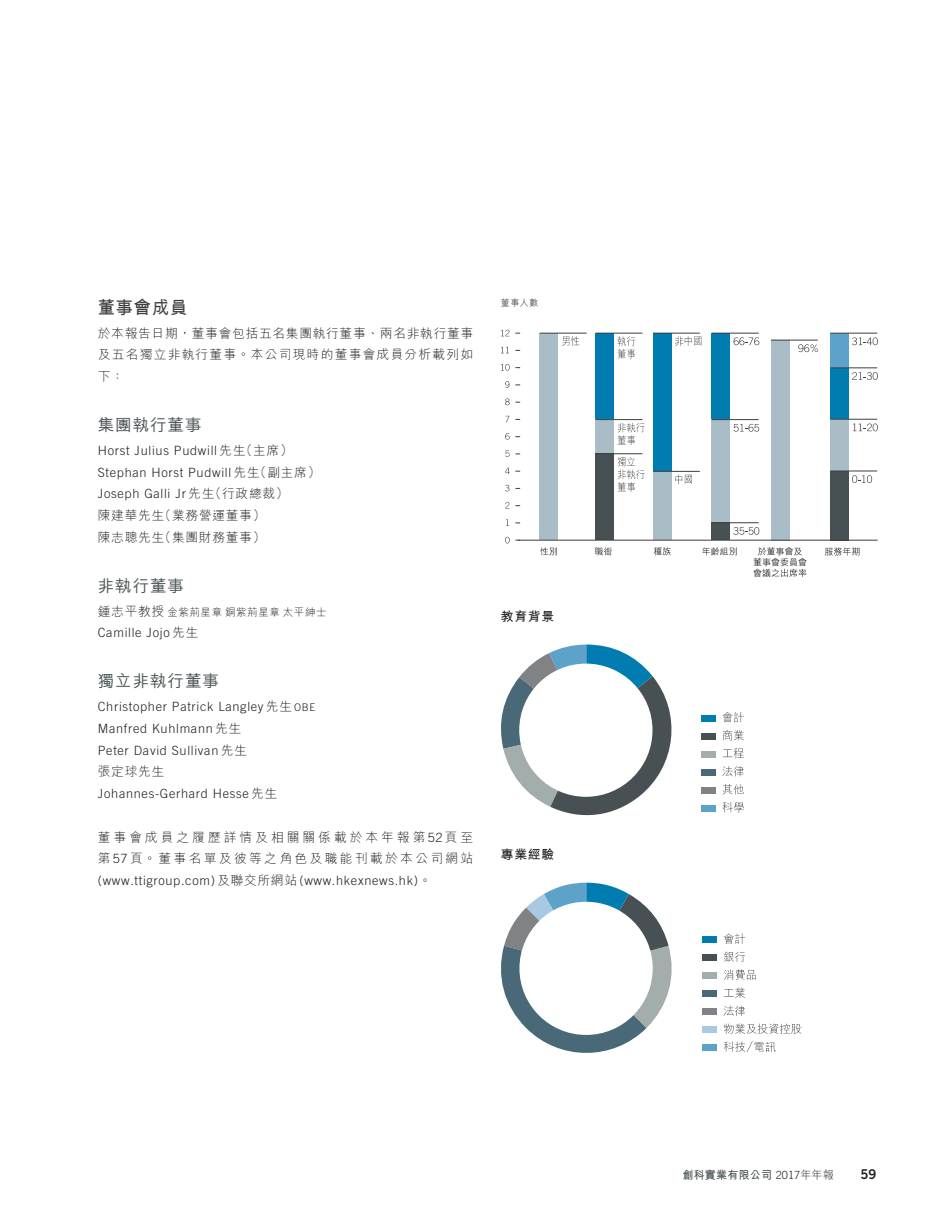
<style>
.page{position:relative;width:936px;height:1212px;background:#fff}
.page>*{position:absolute;margin:0;border:0;box-sizing:border-box;transform-origin:0 0}
.t1{font:18px "M Hei HK Bold E Ten B5 H";letter-spacing:.055em;color:#3e3e3f;scale:.95 1}
.t2{font:16.5px "M Hei HK Medium E Ten B5 H";letter-spacing:.055em;color:#475153}
.t3{font:13.5px "Trade Gothic LT Std Bd 2";color:#231f20}
.t4{font:300 12.75px/21.8px "Trade Gothic LT Std";letter-spacing:.055em;color:#231f20}
.t5{font:12.75px/21.8px "M Hei HK Light E Ten B5 H";letter-spacing:.095em;color:#231f20;text-align:justify}
.t6{font:12.75px/21.8px "M Hei HK Light E Ten B5 H";letter-spacing:.235em;color:#231f20}
.t7{font:12.75px/21.8px "M Hei HK Light E Ten B5 H";letter-spacing:.055em;color:#231f20}
.t8{font:12.75px "M Hei HK Bold E Ten B5 H";letter-spacing:.055em;color:#231f20}
.t9{font:11.25px "M Hei HK Bold E Ten B5 H";letter-spacing:.025em;color:#475153}
.t10{font:10.5px "M Hei HK Light E Ten B5 H";letter-spacing:.055em;color:#231f20}
.t11{font:9px "M Hei HK Light E Ten B5 H";color:#231f20}
.s1{font-family:"M Hei HK Light E Ten B5 H";font-weight:400}
.s2{font-size:12.75px}
.s3{font-size:10.5px}
.s4{font-family:"Trade Gothic LT Std";font-weight:300}
.s5{font-family:"Trade Gothic LT Std";font-weight:300;color:#231f20}
.s6{font-family:"M Hei HK Light E Ten B5 H";color:#231f20}
</style>
<div class="page">
<div style="left:830px;top:368px;width:18px;height:71px;background:#007cb0"></div>
<div style="left:830px;top:333px;width:18px;height:35px;background:#5ca2c9"></div>
<div style="left:830px;top:419px;width:18px;height:52px;background:#a9bdc7"></div>
<div style="left:830px;top:471px;width:18px;height:69px;background:#475153"></div>
<div style="left:771px;top:340px;width:18px;height:200px;background:#a9bdc7"></div>
<div style="left:711px;top:333px;width:19px;height:87px;background:#007cb0"></div>
<div style="left:711px;top:420px;width:19px;height:103px;background:#a9bdc7"></div>
<div style="left:711px;top:523px;width:19px;height:17px;background:#475153"></div>
<div style="left:653px;top:333px;width:18px;height:138px;background:#007cb0"></div>
<div style="left:653px;top:471px;width:18px;height:69px;background:#a9bdc7"></div>
<div style="left:595px;top:333px;width:18px;height:97px;background:#007cb0"></div>
<div style="left:595px;top:420px;width:18px;height:35px;background:#a9bdc7"></div>
<div style="left:595px;top:454px;width:18px;height:86px;background:#475153"></div>
<div style="left:540px;top:333px;width:18px;height:207px;background:#a9bdc7"></div>
<hr style="left:540px;top:333px;width:46px;height:1px;background:#3e3e3f">
<hr style="left:595px;top:333px;width:47px;height:1px;background:#3e3e3f">
<svg style="left:733px;top:337px;width:26px;height:8px"></svg>
<hr style="left:711px;top:333px;width:47px;height:1px;background:#3e3e3f">
<svg style="left:852px;top:337px;width:25px;height:8px"></svg>
<hr style="left:830px;top:333px;width:47px;height:1px;background:#3e3e3f">
<svg style="left:852px;top:372px;width:25px;height:8px"></svg>
<hr style="left:830px;top:368px;width:47px;height:1px;background:#3e3e3f">
<svg style="left:853px;top:423px;width:24px;height:8px"></svg>
<hr style="left:830px;top:419px;width:47px;height:1px;background:#3e3e3f">
<svg style="left:852px;top:475px;width:20px;height:8px"></svg>
<hr style="left:830px;top:471px;width:47px;height:1px;background:#3e3e3f">
<hr style="left:653px;top:333px;width:46px;height:1px;background:#3e3e3f">
<hr style="left:653px;top:471px;width:46px;height:1px;background:#3e3e3f">
<svg style="left:733px;top:424px;width:26px;height:8px"></svg>
<hr style="left:711px;top:419px;width:47px;height:1px;background:#3e3e3f">
<svg style="left:733px;top:527px;width:26px;height:8px"></svg>
<hr style="left:711px;top:522px;width:47px;height:1px;background:#3e3e3f">
<svg style="left:798px;top:344px;width:20px;height:8px"></svg>
<hr style="left:771px;top:340px;width:46px;height:1px;background:#3e3e3f">
<hr style="left:595px;top:419px;width:47px;height:1px;background:#3e3e3f">
<hr style="left:595px;top:453px;width:47px;height:1px;background:#3e3e3f">
<svg style="left:505px;top:537px;width:4px;height:6px"></svg>
<svg style="left:505px;top:502px;width:4px;height:7px"></svg>
<svg style="left:505px;top:485px;width:4px;height:6px"></svg>
<svg style="left:505px;top:468px;width:4px;height:6px"></svg>
<svg style="left:505px;top:450px;width:4px;height:7px"></svg>
<svg style="left:505px;top:433px;width:4px;height:7px"></svg>
<svg style="left:505px;top:416px;width:4px;height:6px"></svg>
<svg style="left:505px;top:398px;width:4px;height:7px"></svg>
<svg style="left:505px;top:381px;width:4px;height:7px"></svg>
<svg style="left:501px;top:364px;width:8px;height:7px"></svg>
<svg style="left:501px;top:330px;width:8px;height:6px"></svg>
<svg style="left:501px;top:347px;width:8px;height:6px"></svg>
<hr style="left:518px;top:540px;width:359px;height:1px;background:#3e3e3f">
<svg style="left:540px;top:547px;width:17px;height:8px"></svg>
<svg style="left:594px;top:547px;width:18px;height:8px"></svg>
<svg style="left:653px;top:547px;width:18px;height:8px"></svg>
<svg style="left:702px;top:547px;width:34px;height:8px"></svg>
<svg style="left:753px;top:547px;width:53px;height:30px"></svg>
<svg style="left:825px;top:547px;width:34px;height:9px"></svg>
<svg style="left:562px;top:336px;width:17px;height:10px"></svg>
<svg style="left:617px;top:336px;width:18px;height:23px"></svg>
<svg style="left:675px;top:336px;width:26px;height:10px"></svg>
<svg style="left:675px;top:474px;width:17px;height:10px"></svg>
<svg style="left:617px;top:423px;width:27px;height:22px"></svg>
<svg style="left:617px;top:457px;width:27px;height:35px"></svg>
<svg style="left:501px;top:644px;width:171px;height:171px"></svg>
<div style="left:701px;top:715px;width:15px;height:6px;background:#007cb0"></div>
<div style="left:701px;top:733px;width:15px;height:6px;background:#475153"></div>
<div style="left:701px;top:751px;width:15px;height:6px;background:#a3adab"></div>
<div style="left:701px;top:769px;width:15px;height:6px;background:#4a6978"></div>
<div style="left:701px;top:787px;width:15px;height:6px;background:#808285"></div>
<div style="left:701px;top:805px;width:15px;height:6px;background:#5ca2c9"></div>
<div style="left:519px;top:664px;width:133px;height:133px;background:#fff;border-radius:50%"></div>
<svg style="left:722px;top:712px;width:21px;height:10px"></svg>
<svg style="left:722px;top:730px;width:21px;height:10px"></svg>
<svg style="left:722px;top:748px;width:21px;height:10px"></svg>
<svg style="left:722px;top:766px;width:21px;height:10px"></svg>
<svg style="left:722px;top:784px;width:21px;height:10px"></svg>
<svg style="left:722px;top:802px;width:21px;height:10px"></svg>
<svg style="left:501px;top:883px;width:171px;height:170px"></svg>
<div style="left:701px;top:936px;width:15px;height:7px;background:#007cb0"></div>
<div style="left:701px;top:954px;width:15px;height:7px;background:#475153"></div>
<div style="left:701px;top:972px;width:15px;height:7px;background:#a3adab"></div>
<div style="left:701px;top:990px;width:15px;height:7px;background:#4a6978"></div>
<div style="left:701px;top:1008px;width:15px;height:6px;background:#808285"></div>
<div style="left:701px;top:1026px;width:15px;height:7px;background:#a8c9e1"></div>
<div style="left:701px;top:1044px;width:15px;height:7px;background:#5ca2c9"></div>
<div style="left:519px;top:902px;width:133px;height:133px;background:#fff;border-radius:50%"></div>
<svg style="left:724px;top:933px;width:21px;height:11px"></svg>
<svg style="left:724px;top:951px;width:21px;height:11px"></svg>
<svg style="left:724px;top:969px;width:31px;height:11px"></svg>
<svg style="left:724px;top:987px;width:21px;height:11px"></svg>
<svg style="left:723px;top:1005px;width:21px;height:11px"></svg>
<svg style="left:724px;top:1023px;width:77px;height:11px"></svg>
<svg style="left:724px;top:1041px;width:51px;height:11px"></svg>
<h1 class="t1" style="left:98px;top:300px;width:96px">董事會成員</h1>
<p class="t5" style="left:98px;top:324px;width:377px">於本報告日期，董事會包括五名集團執行董事、兩名非執行董事及五名獨立非執行董事。本公司現時的董事會成員分析載列如下：</p>
<p class="t2" style="left:98px;top:419px;width:105px">集團執行董事</p>
<p class="t4" style="left:98px;top:441px;width:224px">Horst Julius Pudwill <span class="s1">先生（主席）<br></span>Stephan Horst Pudwill <span class="s1">先生（副主席）<br></span>Joseph Galli Jr <span class="s1">先生（行政總裁）</span></p>
<p class="t7" style="left:98px;top:506px;width:169px">陳建華先生（業務營運董事）陳志聰先生（集團財務董事）</p>
<p class="t2" style="left:98px;top:579px;width:88px">非執行董事</p>
<p class="t10" style="left:98px;top:608px;width:230px"><span class="s2">鍾志平教授</span>金紫荊星章銅紫荊星章太平紳士</p>
<p class="t4" style="left:98px;top:623px;width:102px">Camille Jojo <span class="s1">先生</span></p>
<p class="t2" style="left:98px;top:675px;width:123px">獨立非執行董事</p>
<p class="t4" style="left:98px;top:697px;width:219px">Christopher Patrick Langley <span class="s1">先生</span> <span class="s3">OBE<br></span>Manfred Kuhlmann <span class="s1">先生<br></span>Peter David Sullivan <span class="s1">先生</span></p>
<p class="t5" style="left:98px;top:762px;width:68px">張定球先生</p>
<p class="t4" style="left:98px;top:784px;width:181px">Johannes-Gerhard Hesse <span class="s1">先生</span></p>
<p class="t6" style="left:98px;top:828px;width:377px">董事會成員之履歷詳情及相關關係載於本年報第<span class="s4">52</span>頁至第<span class="s4">57</span>頁。董事名單及彼等之角色及職能刊載於本公司網站</p>
<p class="t4" style="left:98px;top:871px;width:335px">(www.ttigroup.com) <span class="s1">及聯交所網站</span> (www.hkexnews.hk)<span class="s1">。</span></p>
<p class="t11" style="left:501px;top:299px;width:39px">董事人數</p>
<p class="t8" style="left:501px;top:611px;width:55px">教育背景</p>
<p class="t8" style="left:501px;top:849px;width:55px">專業經驗</p>
<p class="t9" style="left:682px;top:1171px;width:153px">創科實業有限公司 <span class="s5">2017</span><span class="s6">年年報</span></p>
<p class="t3" style="left:860px;top:1166px;width:18px">59</p>
</div>
